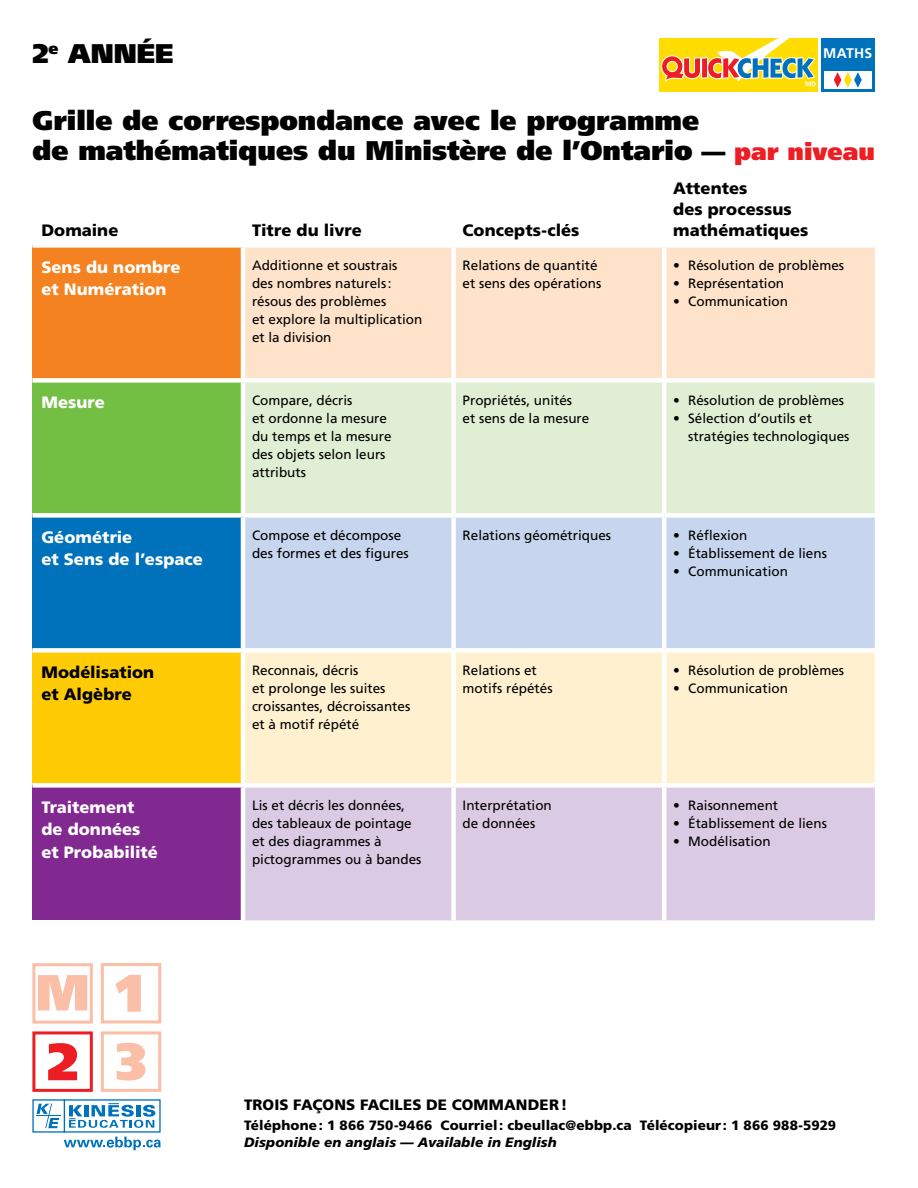
<style>
.page{position:relative;width:918px;height:1188px;background:#fff}
.page>*{position:absolute;margin:0;border:0;box-sizing:border-box;transform-origin:0 0}
.t1{font:900 27px/30px "Frutiger LT Std";color:#000}
.t2{font:900 16.5px/22.5px "Frutiger LT Std";color:#fff}
.t3{font:900 16.5px/21px "Frutiger LT Std";letter-spacing:.005em;color:#000}
.t4{font:900 15px "Frutiger LT Std";letter-spacing:.01em;color:#000}
.t5{font:700 13.95px "Frutiger LT Std";letter-spacing:.02em;color:#fff}
.t6{font:13.5px/18px "Frutiger LT Std";color:#000}
.t7{font:900 13.5px "Frutiger LT Std";letter-spacing:.01em;color:#000}
.t8{font:italic 900 13.5px "Frutiger LT Std";letter-spacing:.005em;color:#000}
.s1{font-size:24px}
.s2{font-size:24px;color:#ed1d24}
</style>
<div class="page">
<div style="left:32px;top:1099px;width:33px;height:34px;border:1px solid #0072bc"></div>
<svg style="left:37px;top:1104px;width:24px;height:24px"></svg>
<svg style="left:69px;top:1103px;width:86px;height:25px"></svg>
<svg style="left:64px;top:1137px;width:97px;height:13px"></svg>
<div style="left:659px;top:38px;width:159px;height:54px;background:#fd0"></div>
<div style="left:821px;top:38px;width:54px;height:54px;background:#0072bc"></div>
<div style="left:824px;top:71px;width:48px;height:18px;background:#fff"></div>
<svg style="left:834px;top:72px;width:28px;height:16px"></svg>
<svg style="left:661px;top:38px;width:155px;height:48px"></svg>
<div style="left:101px;top:1031px;width:60px;height:61px;background:#fff;border:3px solid #fbbea7"></div>
<svg style="left:117px;top:1043px;width:28px;height:38px"></svg>
<div style="left:32px;top:1031px;width:61px;height:61px;background:#fff;border:3px solid #ed1d24"></div>
<svg style="left:48px;top:1043px;width:29px;height:37px"></svg>
<div style="left:101px;top:963px;width:60px;height:60px;background:#fff;border:3px solid #fbbea7"></div>
<svg style="left:115px;top:975px;width:26px;height:37px"></svg>
<div style="left:32px;top:963px;width:61px;height:61px;background:#fff;border:3px solid #fbbea7"></div>
<svg style="left:38px;top:975px;width:49px;height:35px;background:#fbc8b5"></svg>
<div style="left:32px;top:245px;width:211px;height:135px;background:#f58220"></div>
<div style="left:245px;top:248px;width:630px;height:130px;background:#fee2c9"></div>
<div style="left:32px;top:380px;width:211px;height:135px;background:#72bf44"></div>
<div style="left:245px;top:383px;width:630px;height:130px;background:#e0efd4"></div>
<div style="left:32px;top:515px;width:211px;height:135px;background:#0072bc"></div>
<div style="left:245px;top:518px;width:630px;height:130px;background:#c7d6ee"></div>
<div style="left:32px;top:650px;width:211px;height:135px;background:#ffcb05"></div>
<div style="left:245px;top:653px;width:630px;height:130px;background:#fff1d0"></div>
<div style="left:32px;top:785px;width:211px;height:135px;background:#812990"></div>
<div style="left:245px;top:788px;width:630px;height:132px;background:#dbcae3"></div>
<hr style="left:241px;top:248px;width:4px;height:130px;background:#fff">
<div style="left:451px;top:248px;width:5px;height:130px;background:#fff"></div>
<hr style="left:662px;top:248px;width:4px;height:130px;background:#fff">
<div style="left:32px;top:378px;width:211px;height:5px;background:#fff"></div>
<hr style="left:241px;top:383px;width:4px;height:130px;background:#fff">
<div style="left:451px;top:383px;width:5px;height:130px;background:#fff"></div>
<hr style="left:662px;top:383px;width:4px;height:130px;background:#fff">
<div style="left:32px;top:513px;width:211px;height:5px;background:#fff"></div>
<hr style="left:241px;top:518px;width:4px;height:130px;background:#fff">
<div style="left:451px;top:518px;width:5px;height:130px;background:#fff"></div>
<hr style="left:662px;top:518px;width:4px;height:130px;background:#fff">
<div style="left:32px;top:648px;width:211px;height:5px;background:#fff"></div>
<hr style="left:241px;top:653px;width:4px;height:130px;background:#fff">
<div style="left:451px;top:653px;width:5px;height:130px;background:#fff"></div>
<hr style="left:662px;top:653px;width:4px;height:130px;background:#fff">
<div style="left:32px;top:243px;width:211px;height:5px;background:#fff"></div>
<div style="left:32px;top:783px;width:211px;height:5px;background:#fff"></div>
<hr style="left:241px;top:788px;width:4px;height:132px;background:#fff">
<div style="left:451px;top:788px;width:5px;height:132px;background:#fff"></div>
<hr style="left:662px;top:788px;width:4px;height:132px;background:#fff">
<h1 class="t1" style="left:32px;top:38px;width:143px">2<sup>e</sup> année</h1>
<p class="t5" style="left:823px;top:45px;width:50px">MATHS</p>
<h1 class="t1" style="left:32px;top:105px;width:844px">Grille de correspondance avec le programme<br>de mathématiques du Ministère de l’Ontario <span class="s1">—</span> <span class="s2">par niveau</span></h1>
<p class="t3" style="left:41px;top:220px;width:79px">Domaine</p>
<p class="t3" style="left:252px;top:220px;width:111px">Titre du livre</p>
<p class="t3" style="left:463px;top:220px;width:118px">Concepts-clés</p>
<p class="t3" style="left:673px;top:178px;width:137px">Attentes<br>des processus mathématiques</p>
<p class="t2" style="left:41px;top:256px;width:141px">Sens du nombre et Numération</p>
<p class="t6" style="left:252px;top:257px;width:172px">Additionne et soustrais<br>des nombres naturels: résous des problèmes<br>et explore la multiplication et la division</p>
<p class="t6" style="left:463px;top:257px;width:140px">Relations de quantité et sens des opérations</p>
<p class="t6" style="left:673px;top:257px;width:173px">• Résolution de problèmes</p>
<p class="t6" style="left:673px;top:275px;width:113px">• Représentation</p>
<p class="t6" style="left:673px;top:293px;width:116px">• Communication</p>
<p class="t2" style="left:41px;top:391px;width:65px">Mesure</p>
<p class="t6" style="left:252px;top:392px;width:141px">Compare, décris<br>et ordonne la mesure du temps et la mesure des objets selon leurs attributs</p>
<p class="t6" style="left:463px;top:392px;width:128px">Propriétés, unités<br>et sens de la mesure</p>
<p class="t6" style="left:673px;top:392px;width:173px">• Résolution de problèmes</p>
<p class="t6" style="left:688px;top:410px;width:163px;text-indent:-15px">• Sélection d’outils et stratégies technologiques</p>
<p class="t2" style="left:41px;top:526px;width:163px">Géométrie<br>et Sens de l’espace</p>
<p class="t6" style="left:252px;top:527px;width:158px">Compose et décompose des formes et des figures</p>
<p class="t6" style="left:463px;top:527px;width:150px">Relations géométriques</p>
<p class="t6" style="left:673px;top:527px;width:76px">• Réflexion</p>
<p class="t6" style="left:673px;top:545px;width:155px">• Établissement de liens</p>
<p class="t6" style="left:673px;top:563px;width:116px">• Communication</p>
<p class="t3" style="left:41px;top:661px;width:114px;line-height:22.5px">Modélisation et Algèbre</p>
<p class="t6" style="left:252px;top:662px;width:160px">Reconnais, décris<br>et prolonge les suites croissantes, décroissantes et à motif répété</p>
<p class="t6" style="left:463px;top:662px;width:92px">Relations et motifs répétés</p>
<p class="t6" style="left:673px;top:662px;width:173px">• Résolution de problèmes</p>
<p class="t6" style="left:673px;top:680px;width:116px">• Communication</p>
<p class="t2" style="left:41px;top:796px;width:118px">Traitement de données et Probabilité</p>
<p class="t6" style="left:252px;top:797px;width:171px">Lis et décris les données, des tableaux de pointage et des diagrammes à pictogrammes ou à bandes</p>
<p class="t6" style="left:463px;top:797px;width:91px">Interprétation de données</p>
<p class="t6" style="left:673px;top:797px;width:107px">• Raisonnement</p>
<p class="t6" style="left:673px;top:815px;width:155px">• Établissement de liens</p>
<p class="t6" style="left:673px;top:833px;width:99px">• Modélisation</p>
<p class="t4" style="left:244px;top:1095px;width:325px">trois façons faciles de commander!</p>
<p class="t7" style="left:244px;top:1117px;width:594px">Téléphone: 1 866 750-9466 Courriel: cbeullac@ebbp.ca Télécopieur : 1 866 988-5929</p>
<p class="t8" style="left:244px;top:1134px;width:314px">Disponible en anglais — Available in English</p>
</div>
